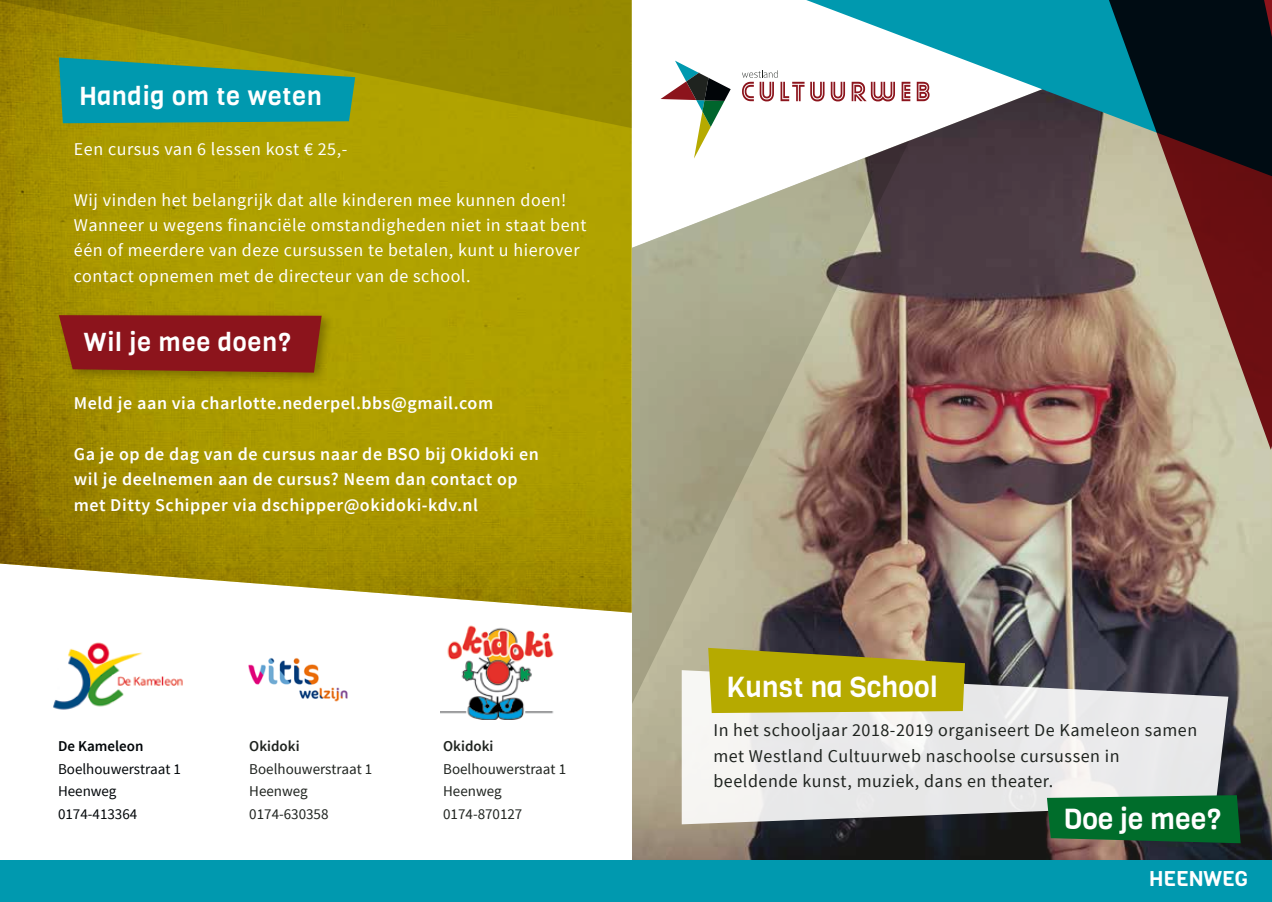
<style>
.page{position:relative;width:1272px;height:902px;background:#fff}
.page>*{position:absolute;margin:0;border:0;box-sizing:border-box;transform-origin:0 0}
.t1{font:28.5px "Viga";letter-spacing:.01em;color:#fff}
.t2{font:25.5px "Viga";letter-spacing:.03em;color:#fff}
.t3{font:21px "Viga";color:#fff}
.t4{font:18px/25.2px "Source Sans Pro";letter-spacing:.03em;color:#fff}
.t5{font:600 18px/25.2px "Source Sans Pro";letter-spacing:.03em;color:#fff}
.t6{font:18px/25.2px "Source Sans Pro";letter-spacing:.03em;color:#1f231f}
.t7{font:15px/22.5px "Source Sans Pro";color:#1f231f}
.t8{font:15px/22.5px "Source Sans Pro";color:#010508}
.t9{font:600 15px "Source Sans Pro";color:#1f231f}
.t10{font:600 15px "Source Sans Pro";color:#010508}
</style>
<div class="page">
<img style="left:631px;top:53px;width:640px;height:807px">
<svg style="left:631px;top:140px;width:278px;height:587px;background:#a69e89"></svg>
<svg style="left:795px;top:53px;width:313px;height:346px;background:#7e6660"></svg>
<svg style="left:742px;top:70px;width:62px;height:31px"></svg>
<svg style="left:660px;top:61px;width:71px;height:97px"></svg>
<svg style="left:806px;top:0;width:302px;height:176px"></svg>
<svg style="left:1108px;top:0;width:163px;height:450px;background:#6d5e55"></svg>
<img style="left:0;top:128px;width:631px;height:484px">
<svg style="left:0;top:0;width:631px;height:128px;background:#9b8c00"></svg>
<div style="left:54px;top:310px;width:280px;height:76px;background:#000;opacity:.3"></div>
<svg style="left:59px;top:315px;width:263px;height:57px;background:#8c1b1a"></svg>
<svg style="left:59px;top:57px;width:296px;height:66px;background:#1e998f"></svg>
<div style="left:0;top:860px;width:1271px;height:41px;background:#0099af"></div>
<img style="left:440px;top:625px;width:114px;height:94px">
<img style="left:248px;top:658px;width:100px;height:44px">
<img style="left:53px;top:642px;width:130px;height:68px">
<svg style="left:681px;top:670px;width:547px;height:154px;fill:#e9e9ea"></svg>
<svg style="left:708px;top:647px;width:256px;height:66px;background:#aca111"></svg>
<svg style="left:1046px;top:795px;width:194px;height:48px;background:#0e6f33"></svg>
<h2 class="t2" style="left:80px;top:79px;width:243px">Handig om te weten</h2>
<p class="t4" style="left:74px;top:137px;width:275px">Een cursus van 6 lessen kost € 25,-</p>
<p class="t4" style="left:74px;top:187px;width:514px">Wij vinden het belangrijk dat alle kinderen mee kunnen doen!<br>Wanneer u wegens financiële omstandigheden niet in staat bent één of meerdere van deze cursussen te betalen, kunt u hierover contact opnemen met de directeur van de school.</p>
<h2 class="t2" style="left:84px;top:325px;width:208px">Wil je mee doen?</h2>
<p class="t5" style="left:74px;top:391px;width:421px">Meld je aan via charlotte.nederpel.bbs@gmail.com</p>
<p class="t5" style="left:74px;top:442px;width:466px">Ga je op de dag van de cursus naar de BSO bij Okidoki en wil je deelnemen aan de cursus? Neem dan contact op met Ditty Schipper via dschipper@okidoki-kdv.nl</p>
<p class="t10" style="left:58px;top:736px;width:87px">De Kameleon</p>
<p class="t8" style="left:58px;top:757px;width:124px">Boelhouwerstraat 1<br>Heenweg<br>0174-413364</p>
<p class="t9" style="left:249px;top:736px;width:52px">Okidoki</p>
<p class="t7" style="left:249px;top:757px;width:124px">Boelhouwerstraat 1<br>Heenweg<br>0174-630358</p>
<p class="t9" style="left:443px;top:736px;width:52px">Okidoki</p>
<p class="t7" style="left:443px;top:757px;width:124px">Boelhouwerstraat 1<br>Heenweg<br>0174-870127</p>
<h1 class="t1" style="left:726px;top:668px;width:213px">Kunst na School</h1>
<p class="t6" style="left:713px;top:718px;width:485px">In het schooljaar 2018-2019 organiseert De Kameleon samen met Westland Cultuurweb naschoolse cursussen in beeldende kunst, muziek, dans en theater.</p>
<h1 class="t1" style="left:1063px;top:800px;width:159px">Doe je mee?</h1>
<p class="t3" style="left:1148px;top:864px;width:101px">heenweg</p>
</div>
